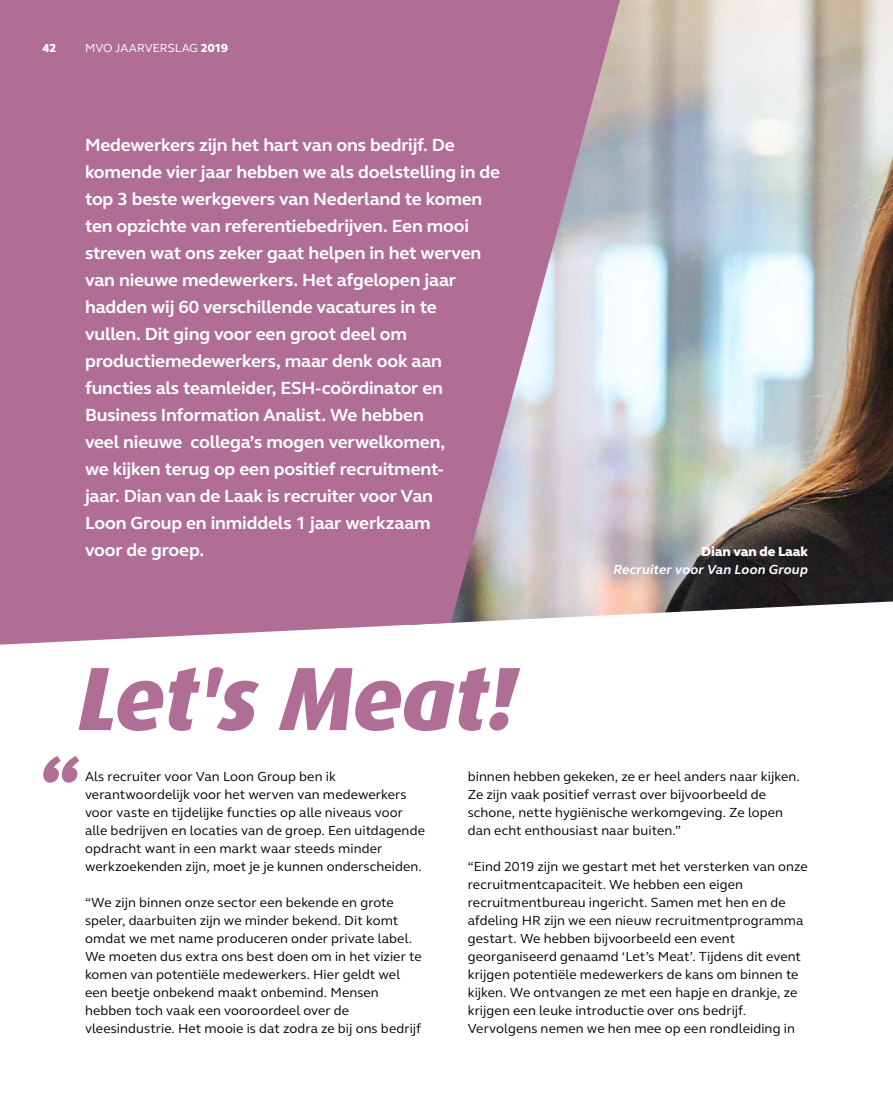
<style>
.page{position:relative;width:893px;height:1106px;background:#fff}
.page>*{position:absolute;margin:0;border:0;box-sizing:border-box;transform-origin:0 0}
.t1{font:italic 800 90px "Dax";letter-spacing:-.02em;color:#b06e96}
.t2{font:italic 800 75px "GN Elliot";color:#b06e96}
.t3{font:700 18px/27px "GN Elliot";letter-spacing:-.01em;color:#fff}
.t4{font:13.5px/18px "GN Elliot";letter-spacing:.01em;color:#000}
.t5{font:italic 700 13.5px "GN Elliot";letter-spacing:.01em;color:#fff}
.t6{font:800 13.5px "GN Elliot";letter-spacing:-.005em;color:#fff}
.t7{font:12px "GN Elliot";letter-spacing:.005em;color:#fff}
.t8{font:800 12px "GN Elliot";color:#fff}
.s1{font-weight:800}
</style>
<div class="page">
<img style="left:620px;top:0;width:273px;height:615px">
<svg style="left:0;top:0;width:620px;height:644px;fill:#b06e96"></svg>
<p class="t8" style="left:43px;top:39px;width:15px">42</p>
<p class="t7" style="left:85px;top:39px;width:145px">MVO JAARVERSLAG <span class="s1">2019</span></p>
<p class="t3" style="left:85px;top:131px;width:416px">Medewerkers zijn het hart van ons bedrijf. De komende vier jaar hebben we als doelstelling in de top 3 beste werkgevers van Nederland te komen ten opzichte van referentiebedrijven. Een mooi streven wat ons zeker gaat helpen in het werven van nieuwe medewerkers. Het afgelopen jaar hadden wij 60 verschillende vacatures in te<br>vullen. Dit ging voor een groot deel om productiemedewerkers, maar denk ook aan functies als teamleider, ESH-coördinator en Business Information Analist. We hebben<br>veel nieuwe collega’s mogen verwelkomen,<br>we kijken terug op een positief recruitment-<br>jaar. Dian van de Laak is recruiter voor Van<br>Loon Group en inmiddels 1 jaar werkzaam<br>voor de groep.</p>
<h1 class="t1" style="left:78px;top:647px;width:442px">Let's Meat!</h1>
<p class="t6" style="left:701px;top:542px;width:108px">Dian van de Laak</p>
<p class="t5" style="left:613px;top:560px;width:196px">Recruiter voor Van Loon Group</p>
<h2 class="t2" style="left:38px;top:732px;width:41px">“</h2>
<p class="t4" style="left:85px;top:767px;width:341px">Als recruiter voor Van Loon Group ben ik verantwoordelijk voor het werven van medewerkers voor vaste en tijdelijke functies op alle niveaus voor alle bedrijven en locaties van de groep. Een uitdagende opdracht want in een markt waar steeds minder werkzoekenden zijn, moet je je kunnen onderscheiden.</p>
<p class="t4" style="left:85px;top:893px;width:338px">“We zijn binnen onze sector een bekende en grote speler, daarbuiten zijn we minder bekend. Dit komt omdat we met name produceren onder private label.<br>We moeten dus extra ons best doen om in het vizier te komen van potentiële medewerkers. Hier geldt wel een beetje onbekend maakt onbemind. Mensen hebben toch vaak een vooroordeel over de vleesindustrie. Het mooie is dat zodra ze bij ons bedrijf</p>
<p class="t4" style="left:468px;top:767px;width:333px">binnen hebben gekeken, ze er heel anders naar kijken.<br>Ze zijn vaak positief verrast over bijvoorbeeld de schone, nette hygiënische werkomgeving. Ze lopen dan echt enthousiast naar buiten.”</p>
<p class="t4" style="left:468px;top:857px;width:341px">“Eind 2019 zijn we gestart met het versterken van onze recruitmentcapaciteit. We hebben een eigen recruitmentbureau ingericht. Samen met hen en de afdeling HR zijn we een nieuw recruitmentprogramma gestart. We hebben bijvoorbeeld een event georganiseerd genaamd ‘Let’s Meat’. Tijdens dit event krijgen potentiële medewerkers de kans om binnen te kijken. We ontvangen ze met een hapje en drankje, ze krijgen een leuke introductie over ons bedrijf.<br>Vervolgens nemen we hen mee op een rondleiding in</p>
</div>
